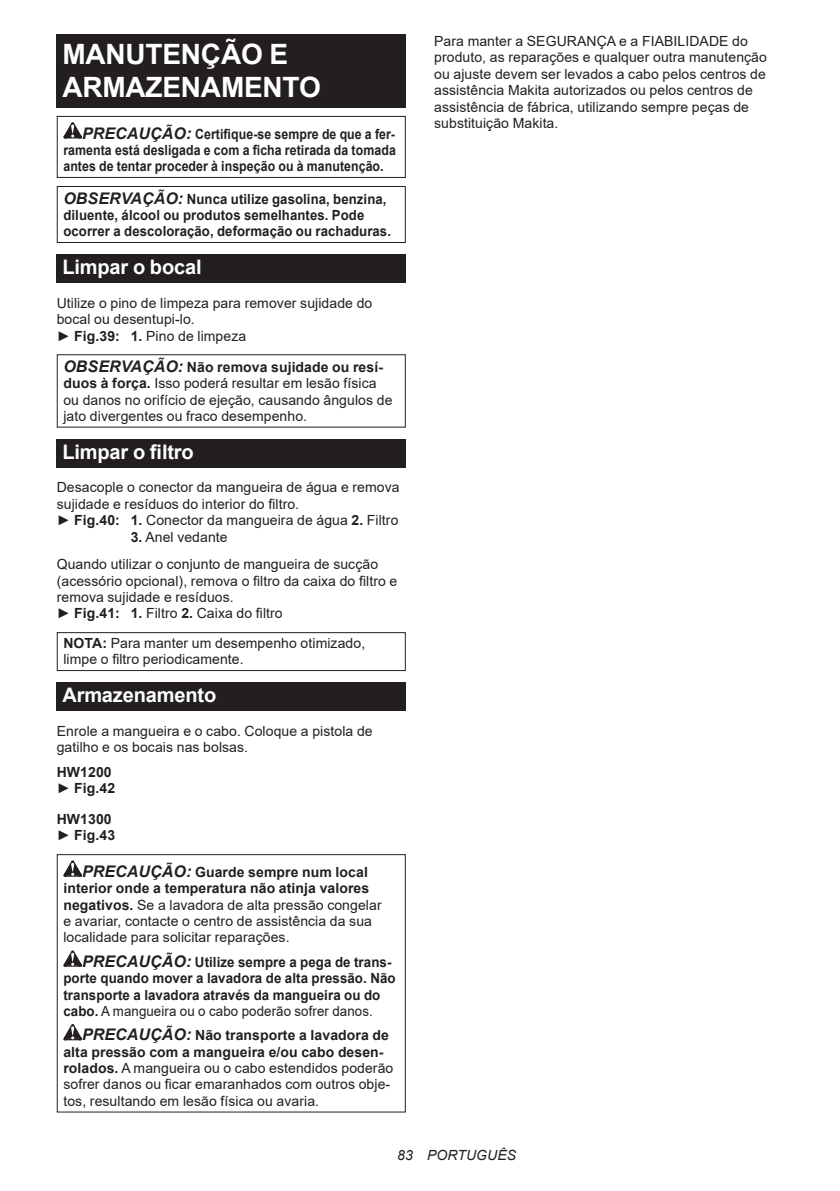
<style>
.page{position:relative;width:840px;height:1191px;background:#fff}
.page>*{position:absolute;margin:0;border:0;box-sizing:border-box;transform-origin:0 0}
.t1{font:700 28px/32.8px "Arial";letter-spacing:-.01em;color:#fff}
.t2{font:700 20px "Arial";letter-spacing:-.01em;color:#fff}
.t3{font:14px/16.4px "Arial";letter-spacing:.005em;color:#231f20}
.t4{font:700 14px/16.4px "Arial";letter-spacing:.005em;color:#231f20;scale:.95 1}
.t5{font:700 14px/16.4px "Arial";letter-spacing:.005em;color:#231f20;text-align:justify;scale:.88 1}
.t6{font:700 14px/16.4px "Arial";letter-spacing:.005em;color:#231f20;scale:.94 1}
.t7{font:700 14px/16.4px "Arial";letter-spacing:.005em;color:#231f20}
.t8{font:italic 14px "Arial";letter-spacing:.005em;color:#231f20}
.s1{font-style:italic;font-size:16px}
.s2{font-weight:700}
.s3{font-weight:700;font-style:italic;font-size:16px}
.s4{font-weight:400}
</style>
<div class="page">
<div style="left:57px;top:34px;width:348px;height:74px;background:#231f20"></div>
<svg style="left:63px;top:122px;width:19px;height:16px"></svg>
<div style="left:57px;top:116px;width:348px;height:62px;border:1px solid #231f20"></div>
<div style="left:57px;top:186px;width:348px;height:57px;border:1px solid #231f20"></div>
<div style="left:57px;top:254px;width:348px;height:29px;background:#231f20"></div>
<div style="left:57px;top:354px;width:348px;height:73px;border:1px solid #231f20"></div>
<div style="left:57px;top:439px;width:348px;height:28px;background:#231f20"></div>
<div style="left:57px;top:632px;width:348px;height:39px;border:1px solid #231f20"></div>
<div style="left:57px;top:682px;width:348px;height:29px;background:#231f20"></div>
<svg style="left:63px;top:860px;width:19px;height:16px"></svg>
<svg style="left:63px;top:950px;width:19px;height:16px"></svg>
<svg style="left:63px;top:1024px;width:19px;height:16px"></svg>
<div style="left:57px;top:854px;width:348px;height:258px;border:1px solid #231f20"></div>
<h1 class="t1" style="left:62px;top:38px;width:260px">MANUTENÇÃO E<br>ARMAZENAMENTO</h1>
<p class="t5" style="left:63px;top:125px;width:379px;text-indent:19px"><span class="s1">PRECAUÇÃO:</span> Certifique-se sempre de que a fer&shy;ramenta está desligada e com a ficha retirada da tomada antes de tentar proceder à inspeção ou à manutenção.</p>
<p class="t6" style="left:63px;top:191px;width:350px"><span class="s1">OBSERVAÇÃO:</span> Nunca utilize gasolina, benzina, diluente, álcool ou produtos semelhantes. Pode ocorrer a descoloração, deformação ou rachaduras.</p>
<h2 class="t2" style="left:62px;top:253px;width:140px">Limpar o bocal</h2>
<p class="t3" style="left:57px;top:294px;width:317px">Utilize o pino de limpeza para remover sujidade do bocal ou desentupi-lo.<br>► <span class="s2">Fig.39: 1.</span> Pino de limpeza</p>
<p class="t3" style="left:63px;top:358px;width:330px"><span class="s3">OBSERVAÇÃO:</span> <span class="s2">Não remova sujidade ou resí&shy;duos à força.</span> Isso poderá resultar em lesão física ou danos no orifício de ejeção, causando ângulos de jato divergentes ou fraco desempenho.</p>
<h2 class="t2" style="left:62px;top:438px;width:133px">Limpar o filtro</h2>
<p class="t3" style="left:57px;top:479px;width:344px">Desacople o conector da mangueira de água e remova sujidade e resíduos do interior do filtro.<br>► <span class="s2">Fig.40: 1.</span> Conector da mangueira de água <span class="s2">2.</span> Filtro</p>
<p class="t3" style="left:57px;top:522px;width:323px;line-height:27.8px;text-indent:74px"><span class="s2">3.</span> Anel vedante<br>Quando utilizar o conjunto de mangueira de sucção</p>
<p class="t3" style="left:57px;top:572px;width:342px">(acessório opcional), remova o filtro da caixa do filtro e remova sujidade e resíduos.<br>► <span class="s2">Fig.41: 1.</span> Filtro <span class="s2">2.</span> Caixa do filtro</p>
<p class="t3" style="left:63px;top:635px;width:303px"><span class="s2">NOTA:</span> Para manter um desempenho otimizado, limpe o filtro periodicamente.</p>
<h2 class="t2" style="left:62px;top:681px;width:155px">Armazenamento</h2>
<p class="t3" style="left:57px;top:722px;width:317px">Enrole a mangueira e o cabo. Coloque a pistola de gatilho e os bocais nas bolsas.</p>
<p class="t7" style="left:57px;top:764px;width:60px">HW1200 <span class="s4">►</span> Fig.42</p>
<p class="t7" style="left:57px;top:811px;width:60px">HW1300 <span class="s4">►</span> Fig.43</p>
<p class="t3" style="left:63px;top:863px;width:319px;text-indent:19px"><span class="s3">PRECAUÇÃO:</span> <span class="s2">Guarde sempre num local interior onde a temperatura não atinja valores negativos.</span> Se a lavadora de alta pressão congelar e avariar, contacte o centro de assistência da sua localidade para solicitar reparações.</p>
<p class="t4" style="left:63px;top:953px;width:351px;text-indent:19px"><span class="s1">PRECAUÇÃO:</span> Utilize sempre a pega de trans&shy;porte quando mover a lavadora de alta pressão. Não transporte a lavadora através da mangueira ou do cabo. <span class="s4">A mangueira ou o cabo poderão sofrer danos.</span></p>
<p class="t3" style="left:63px;top:1027px;width:331px;text-indent:19px"><span class="s3">PRECAUÇÃO:</span> <span class="s2">Não transporte a lavadora de alta pressão com a mangueira e/ou cabo desen&shy;rolados.</span> A mangueira ou o cabo estendidos poderão sofrer danos ou ficar emaranhados com outros obje&shy;tos, resultando em lesão física ou avaria.</p>
<p class="t3" style="left:434px;top:33px;width:334px">Para manter a SEGURANÇA e a FIABILIDADE do produto, as reparações e qualquer outra manutenção ou ajuste devem ser levados a cabo pelos centros de assistência Makita autorizados ou pelos centros de assistência de fábrica, utilizando sempre peças de substituição Makita.</p>
<p class="t8" style="left:397px;top:1146px;width:120px">83 PORTUGUÊS</p>
</div>
